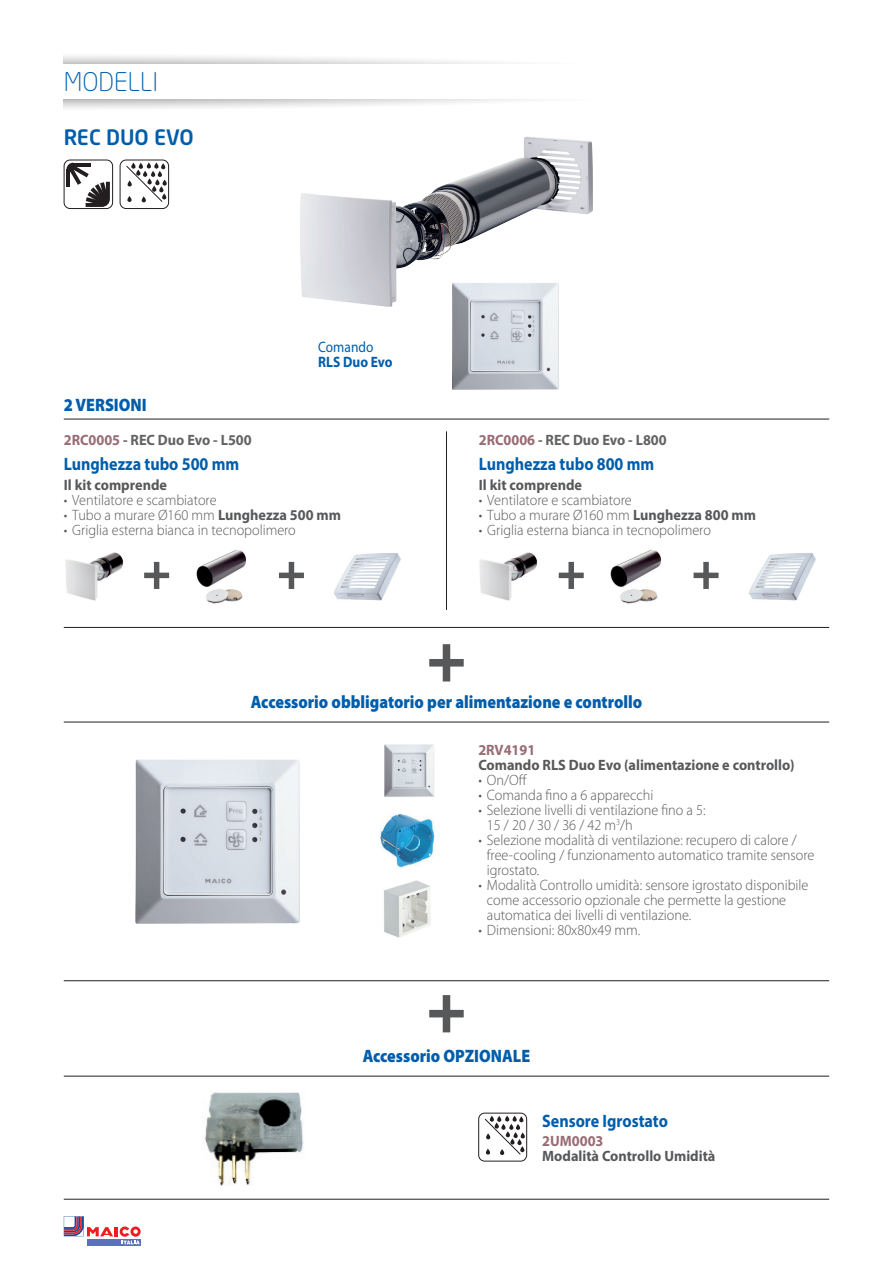
<style>
.page{position:relative;width:893px;height:1263px;background:#fff}
.page>*{position:absolute;margin:0;border:0;box-sizing:border-box;transform-origin:0 0}
.t1{font:300 25.5px "Neo Sans Std";color:#015dab}
.t2{font:500 21px "Neo Sans Std";color:#015dab}
.t3{font:900 18px "Myriad Pro";color:#015dab;scale:.89 1}
.t4{font:700 18px "Myriad Pro";color:#015dab;scale:.89 1}
.t5{font:700 15.15px "Myriad Pro";color:#015dab;scale:.89 1}
.t6{font:15.15px "Myriad Pro";color:#015dab;scale:.89 1}
.t7{font:300 15px/15px "Myriad Pro";color:#57585a;scale:.95 1}
.t8{font:700 15px "Myriad Pro";color:#57585a;scale:.95 1}
.t9{font:700 15px "Myriad Pro";color:#636366;scale:.95 1}
.t10{font:700 15px "Myriad Pro";color:#976c75;scale:.95 1}
.s1{color:#976c75}
.s2{font-weight:700}
</style>
<div class="page">
<svg style="left:64px;top:56px;width:441px;height:8px"></svg>
<svg style="left:64px;top:99px;width:467px;height:9px"></svg>
<svg style="left:87px;top:1244px;width:53px;height:2px"></svg>
<svg style="left:64px;top:1216px;width:77px;height:28px"></svg>
<div style="left:120px;top:160px;width:49px;height:49px;border:1px solid #231f20;border-radius:6px"></div>
<svg style="left:126px;top:162px;width:41px;height:41px"></svg>
<svg style="left:64px;top:160px;width:49px;height:49px"></svg>
<div style="left:64px;top:160px;width:49px;height:49px;border:1px solid #231f20;border-radius:6px"></div>
<svg style="left:67px;top:163px;width:43px;height:44px"></svg>
<img style="left:135px;top:759px;width:165px;height:165px">
<hr style="left:64px;top:419px;width:765px;height:1px;background:#231f20">
<hr style="left:64px;top:722px;width:765px;height:1px;background:#231f20">
<hr style="left:64px;top:1076px;width:765px;height:1px;background:#231f20">
<hr style="left:64px;top:1199px;width:765px;height:1px;background:#231f20">
<hr style="left:64px;top:980px;width:765px;height:1px;background:#231f20">
<hr style="left:64px;top:627px;width:765px;height:1px;background:#231f20">
<img style="left:300px;top:136px;width:293px;height:171px">
<img style="left:452px;top:283px;width:107px;height:107px">
<img style="left:65px;top:552px;width:58px;height:49px">
<img style="left:196px;top:550px;width:51px;height:54px">
<img style="left:334px;top:553px;width:67px;height:48px">
<svg style="left:144px;top:562px;width:25px;height:27px"></svg>
<svg style="left:279px;top:562px;width:25px;height:27px"></svg>
<img style="left:479px;top:552px;width:58px;height:49px">
<img style="left:610px;top:549px;width:52px;height:55px">
<img style="left:748px;top:553px;width:68px;height:48px">
<svg style="left:559px;top:562px;width:25px;height:27px"></svg>
<svg style="left:694px;top:562px;width:24px;height:27px"></svg>
<hr style="left:446px;top:431px;width:1px;height:179px;background:#231f20">
<svg style="left:429px;top:644px;width:35px;height:37px"></svg>
<svg style="left:429px;top:995px;width:35px;height:37px"></svg>
<img style="left:384px;top:744px;width:50px;height:53px">
<img style="left:381px;top:813px;width:54px;height:55px">
<img style="left:383px;top:880px;width:48px;height:58px">
<img style="left:204px;top:1092px;width:100px;height:94px">
<div style="left:478px;top:1113px;width:49px;height:48px;border:1px solid #231f20;border-radius:6px"></div>
<svg style="left:484px;top:1115px;width:41px;height:40px"></svg>
<h1 class="t1" style="left:64px;top:67px;width:96px">MODELLI</h1>
<h2 class="t2" style="left:64px;top:124px;width:131px">REC DUO EVO</h2>
<p class="t3" style="left:64px;top:393px;width:95px">2 VERSIONI</p>
<p class="t6" style="left:318px;top:337px;width:63px">Comando</p>
<p class="t5" style="left:318px;top:352px;width:85px">RLS Duo Evo</p>
<p class="t9" style="left:64px;top:430px;width:199px"><span class="s1">2RC0005</span> - REC Duo Evo - L500</p>
<p class="t4" style="left:64px;top:452px;width:199px">Lunghezza tubo 500 mm</p>
<p class="t8" style="left:64px;top:475px;width:110px">Il kit comprende</p>
<p class="t7" style="left:64px;top:492px;width:162px">• Ventilatore e scambiatore</p>
<p class="t7" style="left:64px;top:507px;width:293px">• Tubo a murare Ø160 mm <span class="s2">Lunghezza 500 mm</span></p>
<p class="t7" style="left:64px;top:522px;width:246px">• Griglia esterna bianca in tecnopolimero</p>
<p class="t9" style="left:479px;top:430px;width:199px"><span class="s1">2RC0006</span> - REC Duo Evo - L800</p>
<p class="t4" style="left:479px;top:452px;width:199px">Lunghezza tubo 800 mm</p>
<p class="t8" style="left:479px;top:475px;width:110px">Il kit comprende</p>
<p class="t7" style="left:479px;top:492px;width:162px">• Ventilatore e scambiatore</p>
<p class="t7" style="left:479px;top:507px;width:293px">• Tubo a murare Ø160 mm <span class="s2">Lunghezza 800 mm</span></p>
<p class="t7" style="left:479px;top:522px;width:246px">• Griglia esterna bianca in tecnopolimero</p>
<p class="t3" style="left:251px;top:690px;width:441px">Accessorio obbligatorio per alimentazione e controllo</p>
<p class="t10" style="left:478px;top:740px;width:61px">2RV4191</p>
<p class="t8" style="left:478px;top:755px;width:334px">Comando RLS Duo Evo (alimentazione e controllo)</p>
<p class="t7" style="left:478px;top:772px;width:53px">• On/Off</p>
<p class="t7" style="left:478px;top:787px;width:186px">• Comanda fi no a 6 apparecchi</p>
<p class="t7" style="left:487px;top:802px;width:232px;text-indent:-9px">• Selezione livelli di ventilazione fi no a 5:<br>15 / 20 / 30 / 36 / 42 m<sup>3</sup>/h</p>
<p class="t7" style="left:487px;top:832px;width:346px;text-indent:-9px">• Selezione modalità di ventilazione: recupero di calore / free-cooling / funzionamento automatico tramite sensore igrostato.</p>
<p class="t7" style="left:487px;top:877px;width:340px;text-indent:-9px">• Modalità Controllo umidità: sensore igrostato disponibile come accessorio opzionale che permette la gestione automatica dei livelli di ventilazione.</p>
<p class="t7" style="left:478px;top:922px;width:172px">• Dimensioni: 80x80x49 mm.</p>
<p class="t3" style="left:363px;top:1044px;width:190px">Accessorio OPZIONALE</p>
<p class="t4" style="left:542px;top:1109px;width:143px">Sensore Igrostato</p>
<p class="t10" style="left:542px;top:1131px;width:66px">2UM0003</p>
<p class="t8" style="left:542px;top:1146px;width:184px">Modalità Controllo Umidità</p>
</div>
